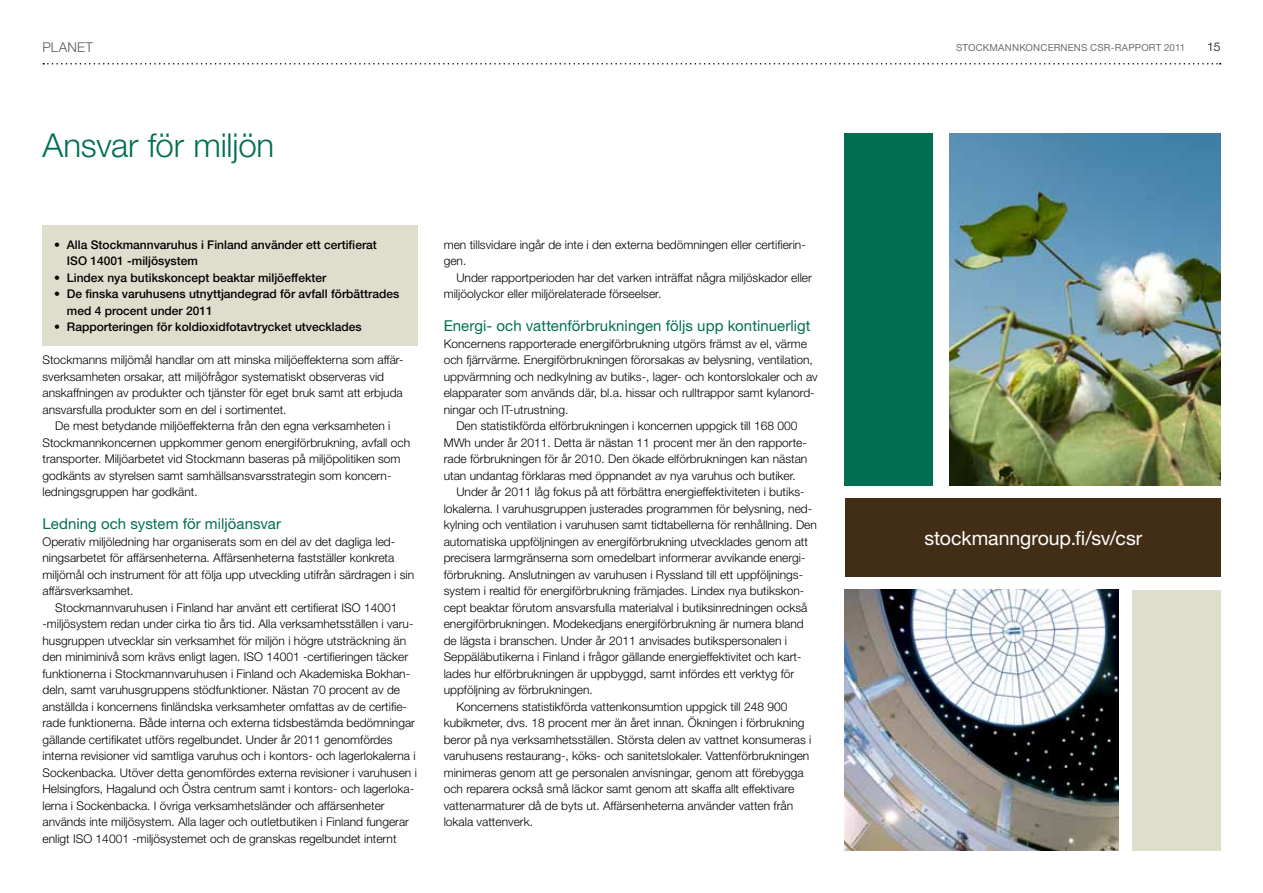
<style>
.page{position:relative;width:1263px;height:893px;background:#fff}
.page>*{position:absolute;margin:0;border:0;box-sizing:border-box;transform-origin:0 0}
.t1{font:300 33px "Helvetica Neue LT Pro";letter-spacing:-.01em;color:#006f51}
.t2{font:19.5px "Helvetica Neue LT Pro";letter-spacing:-.005em;color:#fff}
.t3{font:15px "Helvetica Neue LT Pro";letter-spacing:.005em;color:#006f51}
.t4{font:300 13.5px "Helvetica Neue LT Pro";color:#58595b}
.t5{font:300 12px/16.5px "Helvetica Neue LT Pro";color:#000}
.t6{font:500 12px/16.5px "Helvetica Neue LT Pro";color:#000}
.t7{font:9.75px "Helvetica Neue LT Pro";letter-spacing:.02em;color:#6d6e71}
</style>
<div class="page">
<div style="left:1132px;top:590px;width:88px;height:260px;background:#dfdecd"></div>
<div style="left:845px;top:134px;width:88px;height:352px;background:#006f51"></div>
<div style="left:845px;top:498px;width:375px;height:79px;background:#422e16"></div>
<img style="left:949px;top:134px;width:271px;height:352px">
<img style="left:845px;top:590px;width:273px;height:260px">
<svg style="left:43px;top:63px;width:1178px;height:2px"></svg>
<div style="left:43px;top:225px;width:375px;height:120px;background:#dfdecd"></div>
<p class="t4" style="left:43px;top:39px;width:10px">planet</p>
<p class="t7" style="left:956px;top:42px;width:231px">STOCKMANNKONCERNENS CSR-RAPPORT 2011</p>
<p class="t5" style="left:1207px;top:38px;width:15px">15</p>
<h1 class="t1" style="left:43px;top:125px;width:233px">Ansvar för miljön</h1>
<p class="t6" style="left:67px;top:236px;width:311px;text-indent:-13px">• Alla Stockmannvaruhus i Finland använder ett certifierat<br>ISO 14001 -miljösystem</p>
<p class="t6" style="left:54px;top:269px;width:274px">• Lindex nya butikskoncept beaktar miljöeffekter</p>
<p class="t6" style="left:67px;top:285px;width:334px;text-indent:-13px">• De finska varuhusens utnyttjandegrad för avfall förbättrades med 4 procent under 2011</p>
<p class="t6" style="left:54px;top:318px;width:309px">• Rapporteringen för koldioxidfotavtrycket utvecklades</p>
<p class="t5" style="left:43px;top:351px;width:362px">Stockmanns miljömål handlar om att minska miljöeffekterna som affär&shy;sverksamheten orsakar, att miljöfrågor systematiskt observeras vid anskaffningen av produkter och tjänster för eget bruk samt att erbjuda ansvarsfulla produkter som en del i sortimentet.</p>
<p class="t5" style="left:43px;top:417px;width:369px;text-indent:13px">De mest betydande miljöeffekterna från den egna verksamheten i Stockmannkoncernen uppkommer genom energiförbrukning, avfall och transporter. Miljöarbetet vid Stockmann baseras på miljöpolitiken som godkänts av styrelsen samt samhällsansvarsstrategin som koncern&shy;ledningsgruppen har godkänt.</p>
<p class="t3" style="left:43px;top:514px;width:240px">Ledning och system för miljöansvar</p>
<p class="t5" style="left:43px;top:533px;width:373px">Operativ miljöledning har organiserats som en del av det dagliga led&shy;ningsarbetet för affärsenheterna. Affärsenheterna fastställer konkreta miljömål och instrument för att följa upp utveckling utifrån särdragen i sin affärsverksamhet.</p>
<p class="t5" style="left:43px;top:599px;width:376px;text-indent:13px">Stockmannvaruhusen i Finland har använt ett certifierat ISO 14001 -miljösystem redan under cirka tio års tid. Alla verksamhetsställen i varu&shy;husgruppen utvecklar sin verksamhet för miljön i högre utsträckning än den miniminivå som krävs enligt lagen. ISO 14001 -certifieringen täcker funktionerna i Stockmannvaruhusen i Finland och Akademiska Bokhan&shy;deln, samt varuhusgruppens stödfunktioner. Nästan 70 procent av de anställda i koncernens finländska verksamheter omfattas av de certifie&shy;rade funktionerna. Både interna och externa tidsbestämda bedömningar gällande certifikatet utförs regelbundet. Under år 2011 genomfördes interna revisioner vid samtliga varuhus och i kontors- och lagerlokalerna i Sockenbacka. Utöver detta genomfördes externa revisioner i varuhusen i Helsingfors, Hagalund och Östra centrum samt i kontors- och lagerloka&shy;lerna i Sockenbacka. I övriga verksamhetsländer och affärsenheter används inte miljösystem. Alla lager och outletbutiken i Finland fungerar enligt ISO 14001 -miljösystemet och de granskas regelbundet internt</p>
<p class="t5" style="left:444px;top:236px;width:364px">men tillsvidare ingår de inte i den externa bedömningen eller certifierin&shy;gen.</p>
<p class="t5" style="left:444px;top:269px;width:370px;text-indent:13px">Under rapportperioden har det varken inträffat några miljöskador eller miljöolyckor eller miljörelaterade förseelser.</p>
<p class="t3" style="left:444px;top:316px;width:368px">Energi- och vattenförbrukningen följs upp kontinuerligt</p>
<p class="t5" style="left:444px;top:335px;width:365px">Koncernens rapporterade energiförbrukning utgörs främst av el, värme</p>
<p class="t5" style="left:444px;top:351px;width:371px">och fjärrvärme. Energiförbrukningen förorsakas av belysning, ventilation,</p>
<p class="t5" style="left:444px;top:368px;width:376px">uppvärmning och nedkylning av butiks-, lager- och kontorslokaler och av</p>
<p class="t5" style="left:444px;top:384px;width:372px">elapparater som används där, bl.a. hissar och rulltrappor samt kylanord-</p>
<p class="t5" style="left:444px;top:401px;width:126px">ningar och IT-utrustning.</p>
<p class="t5" style="left:456px;top:417px;width:342px">Den statistikförda elförbrukningen i koncernen uppgick till 168 000</p>
<p class="t5" style="left:444px;top:434px;width:365px">MWh under år 2011. Detta är nästan 11 procent mer än den rapporte-</p>
<p class="t5" style="left:444px;top:450px;width:365px">rade förbrukningen för år 2010. Den ökade elförbrukningen kan nästan</p>
<p class="t5" style="left:444px;top:467px;width:354px">utan undantag förklaras med öppnandet av nya varuhus och butiker.</p>
<p class="t5" style="left:456px;top:483px;width:350px">Under år 2011 låg fokus på att förbättra energieffektiviteten i butiks-</p>
<p class="t5" style="left:444px;top:500px;width:370px">lokalerna. I varuhusgruppen justerades programmen för belysning, ned-</p>
<p class="t5" style="left:444px;top:516px;width:375px">kylning och ventilation i varuhusen samt tidtabellerna för renhållning. Den</p>
<p class="t5" style="left:444px;top:533px;width:366px">automatiska uppföljningen av energiförbrukning utvecklades genom att</p>
<p class="t5" style="left:444px;top:549px;width:363px">precisera larmgränserna som omedelbart informerar avvikande energi-</p>
<p class="t5" style="left:444px;top:566px;width:361px">förbrukning. Anslutningen av varuhusen i Ryssland till ett uppföljnings-</p>
<p class="t5" style="left:444px;top:582px;width:362px">system i realtid för energiförbrukning främjades. Lindex nya butikskon-</p>
<p class="t5" style="left:444px;top:599px;width:365px">cept beaktar förutom ansvarsfulla materialval i butiksinredningen också</p>
<p class="t5" style="left:444px;top:615px;width:362px">energiförbrukningen. Modekedjans energiförbrukning är numera bland</p>
<p class="t5" style="left:444px;top:632px;width:345px">de lägsta i branschen. Under år 2011 anvisades butikspersonalen i</p>
<p class="t5" style="left:444px;top:648px;width:359px">Seppäläbutikerna i Finland i frågor gällande energieffektivitet och kart-</p>
<p class="t5" style="left:444px;top:665px;width:352px">lades hur elförbrukningen är uppbyggd, samt infördes ett verktyg för</p>
<p class="t5" style="left:444px;top:681px;width:151px">uppföljning av förbrukningen.</p>
<p class="t5" style="left:456px;top:698px;width:332px">Koncernens statistikförda vattenkonsumtion uppgick till 248 900</p>
<p class="t5" style="left:444px;top:714px;width:362px">kubikmeter, dvs. 18 procent mer än året innan. Ökningen i förbrukning</p>
<p class="t5" style="left:444px;top:731px;width:369px">beror på nya verksamhetsställen. Största delen av vattnet konsumeras i</p>
<p class="t5" style="left:444px;top:747px;width:367px">varuhusens restaurang-, köks- och sanitetslokaler. Vattenförbrukningen</p>
<p class="t5" style="left:444px;top:764px;width:361px">minimeras genom att ge personalen anvisningar, genom att förebygga</p>
<p class="t5" style="left:444px;top:780px;width:352px">och reparera också små läckor samt genom att skaffa allt effektivare</p>
<p class="t5" style="left:444px;top:797px;width:351px">vattenarmaturer då de byts ut. Affärsenheterna använder vatten från</p>
<p class="t5" style="left:444px;top:813px;width:91px">lokala vattenverk.</p>
<h2 class="t2" style="left:924px;top:526px;width:219px">stockmanngroup.fi/sv/csr</h2>
</div>
